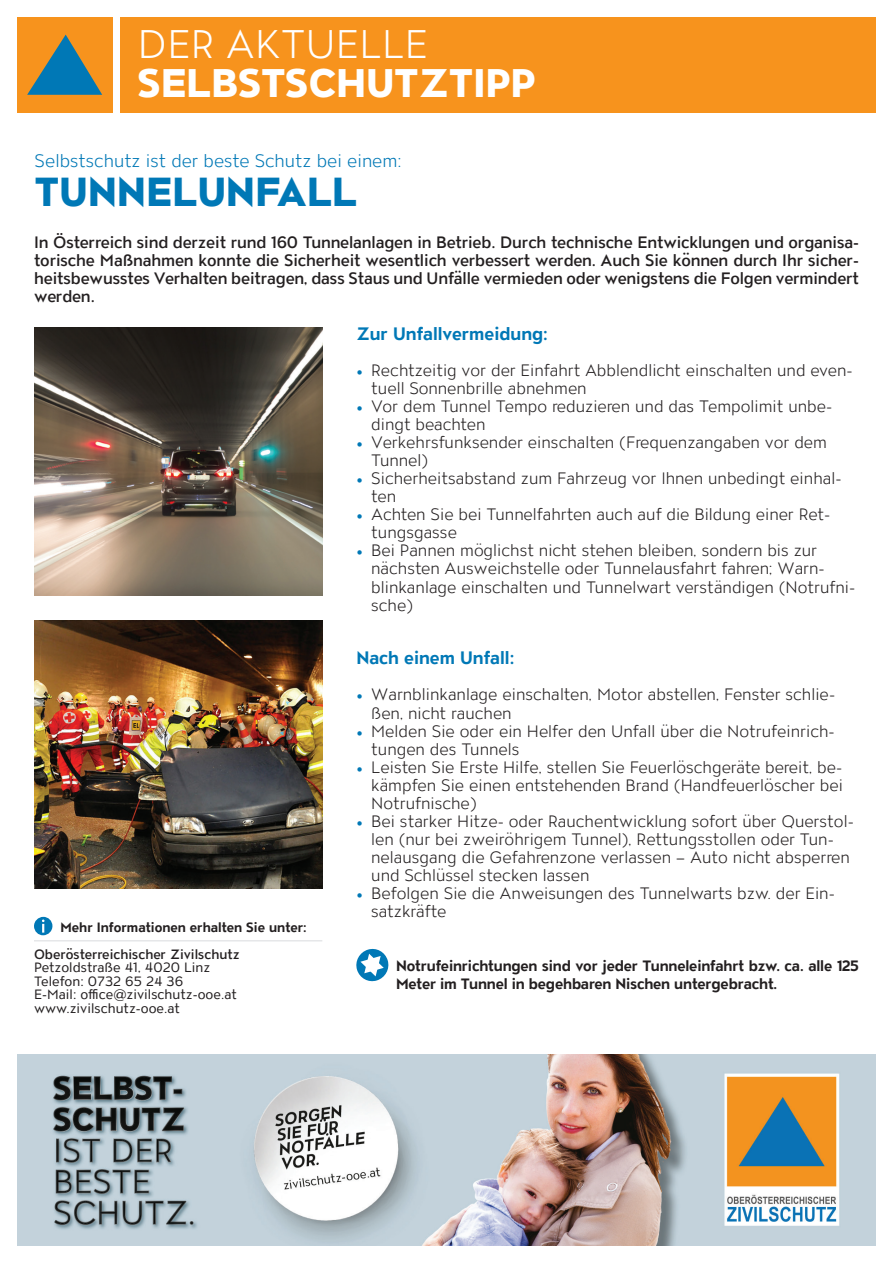
<style>
.page{position:relative;width:893px;height:1263px;background:#fff}
.page>*{position:absolute;margin:0;border:0;box-sizing:border-box;transform-origin:0 0}
.t1{font:800 40.5px "ATC Overlook";letter-spacing:.01em;color:#0078b6}
.t2{font:800 39.9px "ATC Overlook";letter-spacing:.01em;color:#fff}
.t3{font:300 39.9px "ATC Overlook";letter-spacing:.01em;color:#fff}
.t4{font:300 18px "ATC Overlook";color:#0078b6}
.t5{font:700 18px "ATC Overlook";color:#0078b6}
.t6{font:300 16.5px/18px "ATC Overlook";color:#231f20}
.t7{font:500 16.5px/18px "ATC Overlook";letter-spacing:-.01em;color:#231f20;text-align:justify}
.t8{font:700 15px/18px "ATC Overlook";letter-spacing:-.01em;color:#231f20}
.t9{font:13.5px/13.5px "ATC Overlook";color:#231f20}
.t10{font:700 13.5px "ATC Overlook";color:#231f20}
.t11{font:500 13.5px "ATC Overlook";color:#231f20}
.s1{font-family:"Minion Pro";font-weight:400;color:#0078b6}
</style>
<div class="page">
<div style="left:120px;top:17px;width:756px;height:95px;background:#f7931d"></div>
<div style="left:17px;top:17px;width:95px;height:95px;background:#f7931d"></div>
<svg style="left:27px;top:35px;width:75px;height:60px"></svg>
<img style="left:17px;top:1054px;width:859px;height:191px">
<svg style="left:356px;top:948px;width:33px;height:34px"></svg>
<hr style="left:34px;top:940px;width:288px;height:1px;background:#e6e7e9">
<img style="left:34px;top:327px;width:288px;height:268px">
<div style="left:34px;top:917px;width:19px;height:18px;background:#0078b6;border-radius:50%"></div>
<svg style="left:42px;top:919px;width:3px;height:13px"></svg>
<img style="left:34px;top:620px;width:288px;height:268px">
<h2 class="t3" style="left:138px;top:22px;width:291px">DER AKTUELLE</h2>
<h2 class="t2" style="left:138px;top:60px;width:399px">SELBSTSCHUTZTIPP</h2>
<p class="t4" style="left:35px;top:151px;width:369px">Selbstschutz ist der beste Schutz bei einem:</p>
<h1 class="t1" style="left:35px;top:169px;width:324px">TUNNELUNFALL</h1>
<p class="t7" style="left:34px;top:234px;width:826px">In Österreich sind derzeit rund 160 Tunnelanlagen in Betrieb. Durch technische Entwicklungen und organisa&shy;torische Maßnahmen konnte die Sicherheit wesentlich verbessert werden. Auch Sie können durch Ihr sicher&shy;heitsbewusstes Verhalten beitragen, dass Staus und Unfälle vermieden oder wenigstens die Folgen vermindert werden.</p>
<p class="t10" style="left:60px;top:919px;width:248px">Mehr Informationen erhalten Sie unter:</p>
<p class="t11" style="left:34px;top:946px;width:207px">Oberösterreichischer Zivilschutz</p>
<p class="t9" style="left:34px;top:961px;width:204px">Petzoldstraße 41, 4020 Linz<br>Telefon: 0732 65 24 36<br>E-Mail: office@zivilschutz-ooe.at www.zivilschutz-ooe.at</p>
<p class="t5" style="left:356px;top:324px;width:193px">Zur Unfallvermeidung:</p>
<p class="t6" style="left:371px;top:362px;width:483px;text-indent:-15px"><span class="s1">•</span> Rechtzeitig vor der Einfahrt Abblendlicht einschalten und even&shy;tuell Sonnenbrille abnehmen</p>
<p class="t6" style="left:371px;top:398px;width:463px;text-indent:-15px"><span class="s1">•</span> Vor dem Tunnel Tempo reduzieren und das Tempolimit unbe&shy;dingt beachten</p>
<p class="t6" style="left:371px;top:434px;width:457px;text-indent:-15px"><span class="s1">•</span> Verkehrsfunksender einschalten (Frequenzangaben vor dem<br>Tunnel)</p>
<p class="t6" style="left:371px;top:470px;width:472px;text-indent:-15px"><span class="s1">•</span> Sicherheitsabstand zum Fahrzeug vor Ihnen unbedingt einhal&shy;ten</p>
<p class="t6" style="left:371px;top:506px;width:461px;text-indent:-15px"><span class="s1">•</span> Achten Sie bei Tunnelfahrten auch auf die Bildung einer Ret&shy;tungsgasse</p>
<p class="t6" style="left:371px;top:542px;width:486px;text-indent:-15px"><span class="s1">•</span> Bei Pannen möglichst nicht stehen bleiben, sondern bis zur nächsten Ausweichstelle oder Tunnelausfahrt fahren; Warn&shy;blinkanlage einschalten und Tunnelwart verständigen (Notrufni&shy;sche)</p>
<p class="t5" style="left:356px;top:648px;width:159px">Nach einem Unfall:</p>
<p class="t6" style="left:371px;top:686px;width:465px;text-indent:-15px"><span class="s1">•</span> Warnblinkanlage einschalten, Motor abstellen, Fenster schlie&shy;ßen, nicht rauchen</p>
<p class="t6" style="left:371px;top:722px;width:465px;text-indent:-15px"><span class="s1">•</span> Melden Sie oder ein Helfer den Unfall über die Notrufeinrich&shy;tungen des Tunnels</p>
<p class="t6" style="left:371px;top:758px;width:473px;text-align:justify;text-indent:-15px"><span class="s1">•</span> Leisten Sie Erste Hilfe, stellen Sie Feuerlöschgeräte bereit, be&shy;kämpfen Sie einen entstehenden Brand (Handfeuerlöscher bei Notrufnische)</p>
<p class="t6" style="left:371px;top:812px;width:484px;text-indent:-15px"><span class="s1">•</span> Bei starker Hitze- oder Rauchentwicklung sofort über Querstol&shy;len (nur bei zweiröhrigem Tunnel), Rettungsstollen oder Tun&shy;nelausgang die Gefahrenzone verlassen – Auto nicht absperren und Schlüssel stecken lassen</p>
<p class="t6" style="left:371px;top:884px;width:465px;text-indent:-15px"><span class="s1">•</span> Befolgen Sie die Anweisungen des Tunnelwarts bzw. der Ein&shy;satzkräfte</p>
<p class="t8" style="left:396px;top:957px;width:464px">Notrufeinrichtungen sind vor jeder Tunneleinfahrt bzw. ca. alle 125<br>Meter im Tunnel in begehbaren Nischen untergebracht.</p>
</div>
